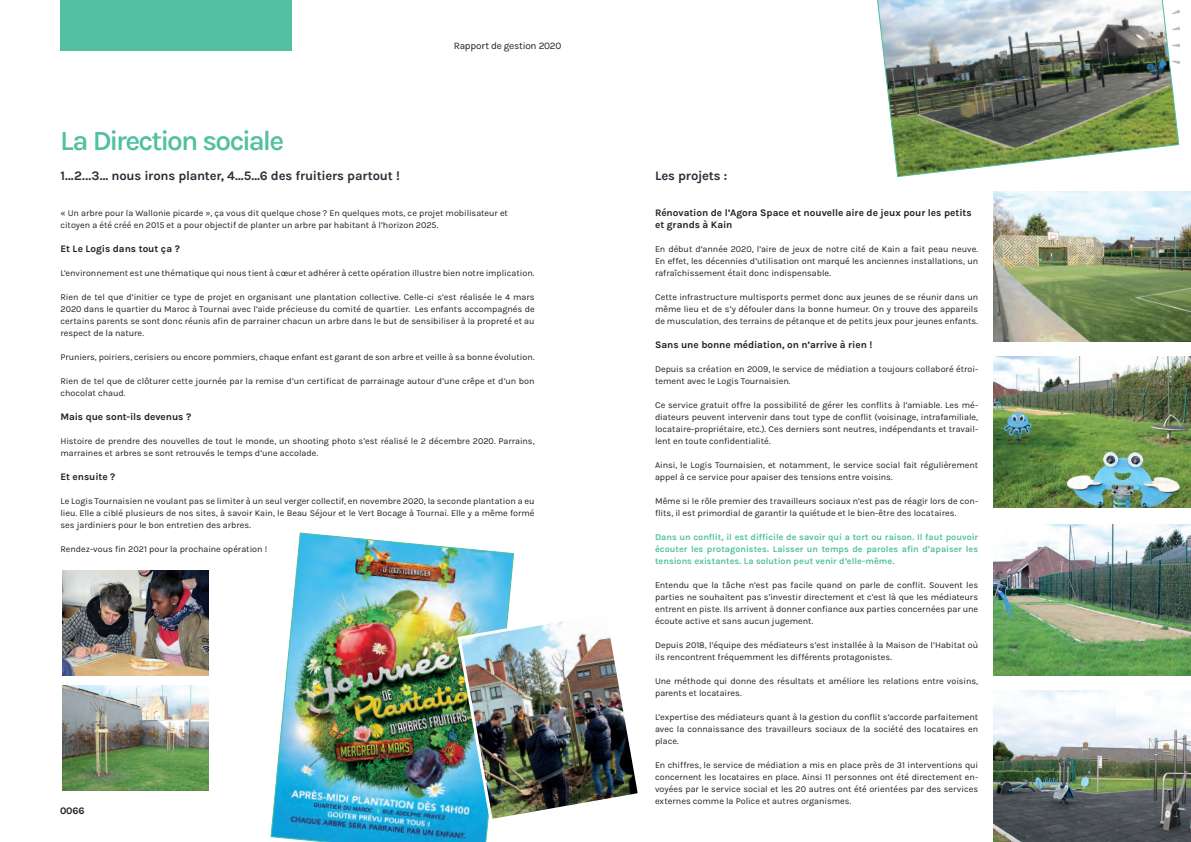
<style>
.page{position:relative;width:1191px;height:842px;background:#fff}
.page>*{position:absolute;margin:0;border:0;box-sizing:border-box;transform-origin:0 0}
.t1{font:600 28px "Karla";letter-spacing:-.07em;color:#52c0a1}
.t2{font:700 13px "Karla";letter-spacing:-.015em;color:#293039}
.t3{font:700 10px/12px "Karla";letter-spacing:-.005em;color:#231f20}
.t4{font:10px "Karla";letter-spacing:-.025em;color:#231f20}
.t5{font:9px/12px "Karla";color:#231f20}
.t6{font:700 9px/12px "Karla";color:#52c0a1;text-align:justify}
</style>
<div class="page">
<img style="left:270px;top:532px;width:244px;height:310px">
<img style="left:62px;top:570px;width:146px;height:105px">
<img style="left:62px;top:686px;width:146px;height:105px">
<img style="left:455px;top:609px;width:183px;height:215px">
<img style="left:994px;top:191px;width:197px;height:151px">
<img style="left:994px;top:357px;width:197px;height:151px">
<img style="left:994px;top:525px;width:197px;height:150px">
<img style="left:994px;top:691px;width:197px;height:151px">
<img style="left:877px;top:0;width:302px;height:177px">
<div style="left:60px;top:0;width:232px;height:50px;background:#52c0a1"></div>
<p class="t4" style="left:454px;top:39px;width:109px">Rapport de gestion 2020</p>
<h1 class="t1" style="left:60px;top:123px;width:226px">La Direction sociale</h1>
<h2 class="t2" style="left:60px;top:167px;width:341px">1…2...3… nous irons planter, 4…5…6 des fruitiers partout !</h2>
<p class="t5" style="left:60px;top:207px;width:449px">« Un arbre pour la Wallonie picarde », ça vous dit quelque chose ? En quelques mots, ce projet mobilisateur et citoyen a été créé en 2015 et a pour objectif de planter un arbre par habitant à l’horizon 2025.</p>
<p class="t3" style="left:60px;top:242px;width:121px">Et Le Logis dans tout ça ?</p>
<p class="t5" style="left:60px;top:267px;width:475px">L’environnement est une thématique qui nous tient à cœur et adhérer à cette opération illustre bien notre implication.</p>
<p class="t5" style="left:60px;top:291px;width:475px;text-align:justify">Rien de tel que d’initier ce type de projet en organisant une plantation collective. Celle-ci s’est réalisée le 4 mars 2020 dans le quartier du Maroc à Tournai avec l’aide précieuse du comité de quartier. Les enfants accompagnés de certains parents se sont donc réunis afin de parrainer chacun un arbre dans le but de sensibiliser à la propreté et au respect de la nature.</p>
<p class="t5" style="left:60px;top:351px;width:475px">Pruniers, poiriers, cerisiers ou encore pommiers, chaque enfant est garant de son arbre et veille à sa bonne évolution.</p>
<p class="t5" style="left:60px;top:375px;width:475px">Rien de tel que de clôturer cette journée par la remise d’un certificat de parrainage autour d’une crêpe et d’un bon chocolat chaud.</p>
<p class="t3" style="left:60px;top:410px;width:132px">Mais que sont-ils devenus ?</p>
<p class="t5" style="left:60px;top:435px;width:476px">Histoire de prendre des nouvelles de tout le monde, un shooting photo s’est réalisé le 2 décembre 2020. Parrains, marraines et arbres se sont retrouvés le temps d’une accolade.</p>
<p class="t3" style="left:60px;top:470px;width:56px">Et ensuite ?</p>
<p class="t5" style="left:60px;top:495px;width:475px;text-align:justify">Le Logis Tournaisien ne voulant pas se limiter à un seul verger collectif, en novembre 2020, la seconde plantation a eu lieu. Elle a ciblé plusieurs de nos sites, à savoir Kain, le Beau Séjour et le Vert Bocage à Tournai. Elle y a même formé ses jardiniers pour le bon entretien des arbres.</p>
<p class="t5" style="left:60px;top:543px;width:208px">Rendez-vous fin 2021 pour la prochaine opération !</p>
<p class="t3" style="left:60px;top:805px;width:26px">0066</p>
<h2 class="t2" style="left:655px;top:167px;width:74px">Les projets :</h2>
<p class="t3" style="left:655px;top:206px;width:318px">Rénovation de l’Agora Space et nouvelle aire de jeux pour les petits et grands à Kain</p>
<p class="t5" style="left:655px;top:243px;width:325px;text-align:justify">En début d’année 2020, l’aire de jeux de notre cité de Kain a fait peau neuve.<br>En effet, les décennies d’utilisation ont marqué les anciennes installations, un rafraîchissement était donc indispensable.</p>
<p class="t5" style="left:655px;top:291px;width:324px;text-align:justify">Cette infrastructure multisports permet donc aux jeunes de se réunir dans un même lieu et de s’y défouler dans la bonne humeur. On y trouve des appareils de musculation, des terrains de pétanque et de petits jeux pour jeunes enfants.</p>
<p class="t3" style="left:655px;top:338px;width:219px">Sans une bonne médiation, on n’arrive à rien !</p>
<p class="t5" style="left:655px;top:363px;width:325px">Depuis sa création en 2009, le service de médiation a toujours collaboré étroi&shy;tement avec le Logis Tournaisien.</p>
<p class="t5" style="left:655px;top:399px;width:325px;text-align:justify">Ce service gratuit offre la possibilité de gérer les conflits à l’amiable. Les mé&shy;diateurs peuvent intervenir dans tout type de conflit (voisinage, intrafamiliale, locataire-propriétaire, etc.). Ces derniers sont neutres, indépendants et travail&shy;lent en toute confidentialité.</p>
<p class="t5" style="left:655px;top:459px;width:325px">Ainsi, le Logis Tournaisien, et notamment, le service social fait régulièrement appel à ce service pour apaiser des tensions entre voisins.</p>
<p class="t5" style="left:655px;top:495px;width:325px">Même si le rôle premier des travailleurs sociaux n’est pas de réagir lors de con&shy;flits, il est primordial de garantir la quiétude et le bien-être des locataires.</p>
<p class="t6" style="left:655px;top:531px;width:325px">Dans un conflit, il est difficile de savoir qui a tort ou raison. Il faut pouvoir écouter les protagonistes. Laisser un temps de paroles afin d’apaiser les tensions existantes. La solution peut venir d’elle-même.</p>
<p class="t5" style="left:655px;top:579px;width:325px;text-align:justify">Entendu que la tâche n’est pas facile quand on parle de conflit. Souvent les parties ne souhaitent pas s’investir directement et c’est là que les médiateurs entrent en piste. Ils arrivent à donner confiance aux parties concernées par une écoute active et sans aucun jugement.</p>
<p class="t5" style="left:655px;top:639px;width:325px">Depuis 2018, l’équipe des médiateurs s’est installée à la Maison de l’Habitat où ils rencontrent fréquemment les différents protagonistes.</p>
<p class="t5" style="left:655px;top:675px;width:324px">Une méthode qui donne des résultats et améliore les relations entre voisins, parents et locataires.</p>
<p class="t5" style="left:655px;top:711px;width:325px;text-align:justify">L’expertise des médiateurs quant à la gestion du conflit s’accorde parfaitement avec la connaissance des travailleurs sociaux de la société des locataires en place.</p>
<p class="t5" style="left:655px;top:759px;width:325px;text-align:justify">En chiffres, le service de médiation a mis en place près de 31 interventions qui concernent les locataires en place. Ainsi 11 personnes ont été directement en&shy;voyées par le service social et les 20 autres ont été orientées par des services externes comme la Police et autres organismes.</p>
</div>
